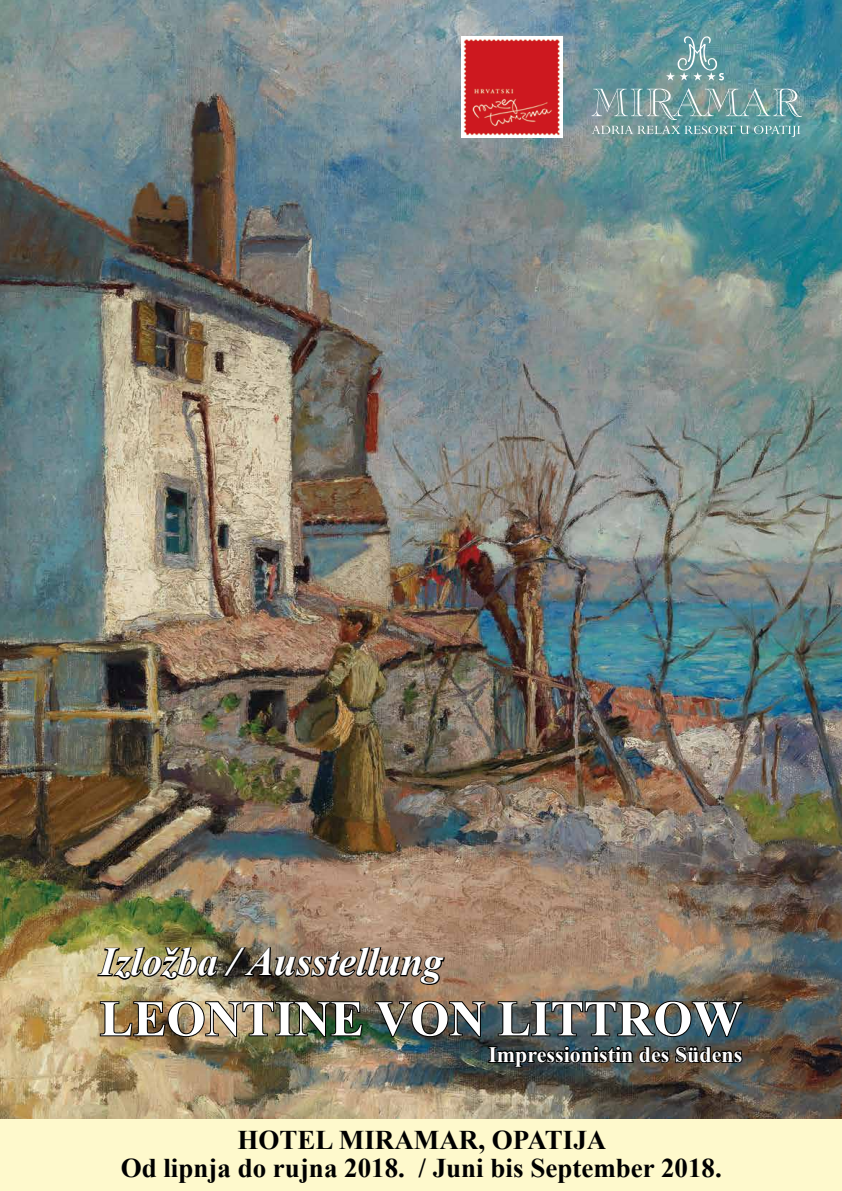
<style>
.page{position:relative;width:842px;height:1191px;background:#fff}
.page>*{position:absolute;margin:0;border:0;box-sizing:border-box;transform-origin:0 0}
.t1{font:700 50px "Times New Roman";color:#fff}
.t2{font:italic 700 40px "Times New Roman";color:#fff}
.t3{font:700 27px/28px "Times New Roman";color:#000;text-align:center}
.t4{font:700 22px "Times New Roman";color:#fff}
</style>
<div class="page">
<div style="left:0;top:1095px;width:842px;height:96px;background:#fef9cc"></div>
<img style="left:0;top:0;width:842px;height:1118px">
<img style="left:96px;top:945px;width:350px;height:41px">
<img style="left:99px;top:1000px;width:265px;height:38px">
<img style="left:374px;top:1000px;width:370px;height:68px">
<img style="left:461px;top:36px;width:101px;height:101px">
<svg style="left:591px;top:88px;width:211px;height:49px;background:#7ba4a5"></svg>
<svg style="left:666px;top:36px;width:58px;height:45px;background:#77a5aa"></svg>
<h2 class="t2" style="left:100px;top:934px;width:345px">Izložba / Ausstellung</h2>
<h1 class="t1" style="left:100px;top:982px;width:644px">LEONTINE VON LITTROW</h1>
<p class="t4" style="left:488px;top:1038px;width:255px">Impressionistin des Südens</p>
<p class="t3" style="left:121px;top:1125px;width:603px">HOTEL MIRAMAR, OPATIJA<br>Od lipnja do rujna 2018. / Juni bis September 2018.</p>
</div>
